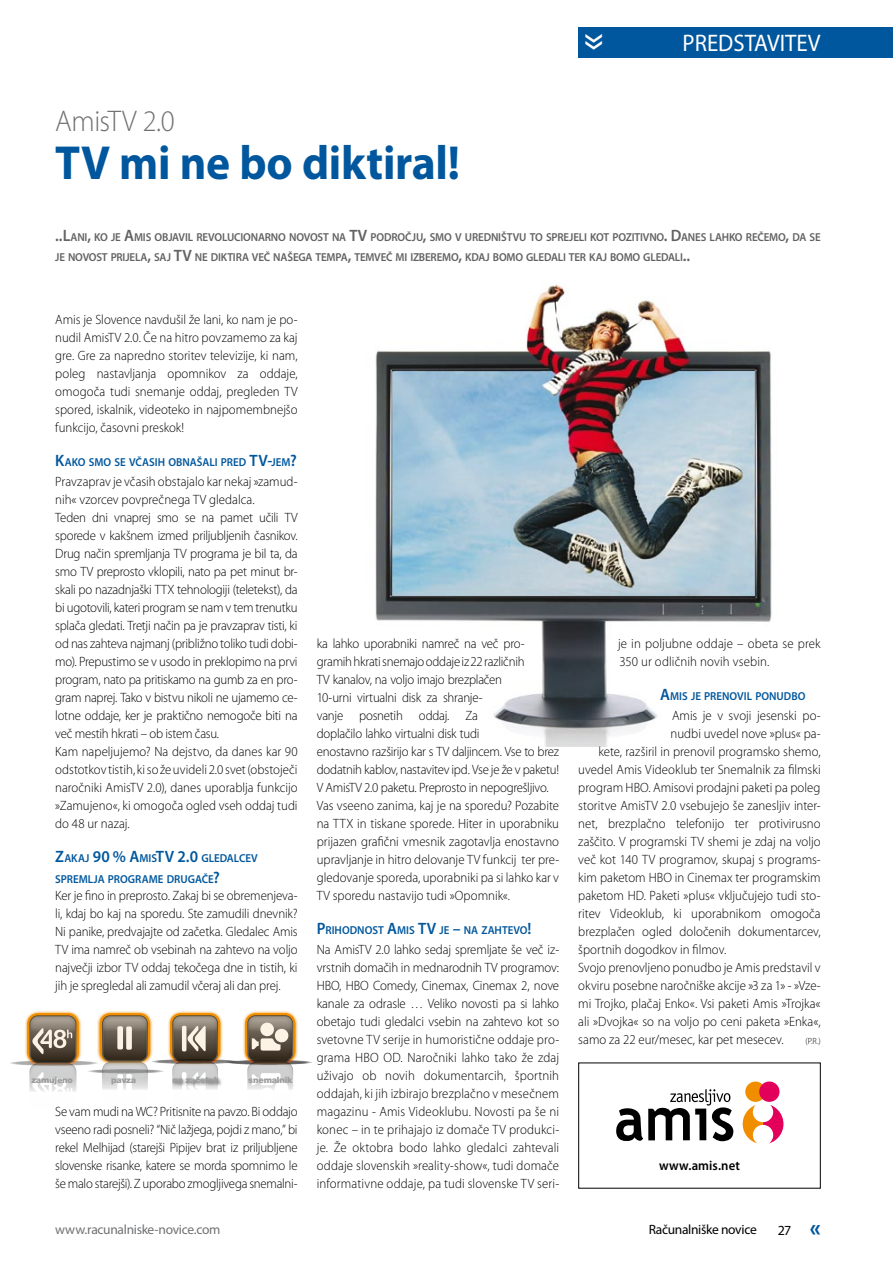
<style>
.page{position:relative;width:893px;height:1263px;background:#fff}
.page>*{position:absolute;margin:0;border:0;box-sizing:border-box;transform-origin:0 0}
.t1{font:700 48px "Myriad Pro";letter-spacing:-.01em;color:#00579d;scale:.95 1}
.t2{font:45px "Myriad Pro";color:#fff;scale:.95 1}
.t3{font:300 30px "Myriad Pro";letter-spacing:-.02em;color:#707173;scale:.95 1}
.t4{font:700 24.75px "Myriad Pro";color:#00579d;scale:.95 1}
.t5{font:24px "Myriad Pro";color:#fff;scale:.95 1}
.t6{font:13.95px "Myriad Pro";color:#000}
.t7{font:300 13.5px/18px "Myriad Pro";letter-spacing:-.005em;color:#000;text-align:justify;scale:.95 1}
.t8{font:13.5px "Myriad Pro";letter-spacing:-.025em;color:#707173}
.t9{font:13.5px "Myriad Pro";letter-spacing:-.025em;color:#000}
.t10{font:600 13.5px "Myriad Pro";letter-spacing:.005em;color:#000;scale:.95 1}
.t11{font:600 11.55px/19.8px "Myriad Pro";letter-spacing:-.015em;color:#636161;scale:.95 1}
.t12{font:600 11.55px/21px "Myriad Pro";color:#00579d;scale:.95 1}
.t13{font:300 9px "Myriad Pro";color:#000;scale:.95 1}
.t14{font:900 8.7px "Helvetica Neue LT Pro";letter-spacing:-.025em;color:#9c9d9f}
.s1{font-size:16.5px}
</style>
<div class="page">
<div style="left:578px;top:27px;width:315px;height:31px;background:#00579d"></div>
<svg style="left:87px;top:1069px;width:78px;height:5px"></svg>
<svg style="left:243px;top:1011px;width:55px;height:49px"></svg>
<div style="left:245px;top:1013px;width:50px;height:49px;border:3px solid #f18e00;border-radius:9px"></div>
<svg style="left:247px;top:1015px;width:46px;height:75px"></svg>
<svg style="left:225px;top:1059px;width:88px;height:6px"></svg>
<svg style="left:167px;top:1011px;width:56px;height:53px"></svg>
<div style="left:170px;top:1013px;width:50px;height:49px;border:3px solid #f18e00;border-radius:9px"></div>
<svg style="left:172px;top:1015px;width:46px;height:75px"></svg>
<svg style="left:151px;top:1059px;width:88px;height:5px"></svg>
<div style="left:171px;top:1075px;width:52px;height:12px;background:#000;opacity:.48"></div>
<svg style="left:25px;top:1011px;width:57px;height:55px"></svg>
<div style="left:27px;top:1013px;width:52px;height:50px;border:3px solid #f18e00;border-radius:10px"></div>
<svg style="left:29px;top:1015px;width:47px;height:77px"></svg>
<svg style="left:9px;top:1060px;width:90px;height:6px"></svg>
<svg style="left:97px;top:1011px;width:56px;height:53px"></svg>
<div style="left:100px;top:1013px;width:50px;height:49px;border:3px solid #f18e00;border-radius:9px"></div>
<svg style="left:102px;top:1015px;width:46px;height:75px"></svg>
<img style="left:375px;top:284px;width:397px;height:462px">
<div style="left:578px;top:1062px;width:243px;height:126px;border:1px solid #000"></div>
<svg style="left:743px;top:1105px;width:40px;height:38px"></svg>
<div style="left:745px;top:1081px;width:21px;height:21px;background:#f18e00;border-radius:50%"></div>
<div style="left:759px;top:1081px;width:20px;height:21px;background:#e3005b;border-radius:50%"></div>
<svg style="left:616px;top:1089px;width:117px;height:53px"></svg>
<h3 class="t3" style="left:55px;top:102px;width:127px">AmisTV 2.0</h3>
<h1 class="t1" style="left:55px;top:131px;width:428px">TV mi ne bo diktiral!</h1>
<h2 class="t2" style="left:625px;top:33px;width:20px;rotate:90deg">»</h2>
<h3 class="t5" style="left:683px;top:29px;width:147px">PREDSTAVITEV</h3>
<p class="t11" style="left:55px;top:227px;width:807px"><span class="s1">..L</span>ANI<span class="s1">,</span> KO JE <span class="s1">A</span>MIS OBJAVIL REVOLUCIONARNO NOVOST NA <span class="s1">TV</span> PODROČJU<span class="s1">,</span> SMO V UREDNIŠTVU TO SPREJELI KOT POZITIVNO<span class="s1">. D</span>ANES LAHKO REČEMO<span class="s1">,</span> DA SE<br>JE NOVOST PRIJELA<span class="s1">,</span> SAJ <span class="s1">TV</span> NE DIKTIRA VEČ NAŠEGA TEMPA<span class="s1">,</span> TEMVEČ MI IZBEREMO<span class="s1">,</span> KDAJ BOMO GLEDALI TER KAJ BOMO GLEDALI<span class="s1">..</span></p>
<p class="t7" style="left:55px;top:310px;width:257px">Amis je Slovence navdušil že lani, ko nam je po&shy;nudil AmisTV 2.0. Če na hitro povzamemo za kaj gre. Gre za napredno storitev televizije, ki nam, poleg nastavljanja opomnikov za oddaje, omogoča tudi snemanje oddaj, pregleden TV spored, iskalnik, videoteko in najpomembnejšo funkcijo, časovni preskok!</p>
<p class="t12" style="left:55px;top:451px;width:256px"><span class="s1">K</span>AKO SMO SE VČASIH OBNAŠALI PRED <span class="s1">TV-</span>JEM<span class="s1">?</span></p>
<p class="t7" style="left:55px;top:472px;width:257px;text-align:left">Pravzaprav je včasih obstajalo kar nekaj »zamud&shy;nih« vzorcev povprečnega TV gledalca.<br>Teden dni vnaprej smo se na pamet učili TV sporede v kakšnem izmed priljubljenih časnikov.<br>Drug način spremljanja TV programa je bil ta, da smo TV preprosto vklopili, nato pa pet minut br&shy;skali po nazadnjaški TTX tehnologiji (teletekst), da bi ugotovili, kateri program se nam v tem trenutku splača gledati. Tretji način pa je pravzaprav tisti, ki od nas zahteva najmanj (približno toliko tudi dobi&shy;mo). Prepustimo se v usodo in preklopimo na prvi program, nato pa pritiskamo na gumb za en pro&shy;gram naprej. Tako v bistvu nikoli ne ujamemo ce&shy;lotne oddaje, ker je praktično nemogoče biti na več mestih hkrati – ob istem času.<br>Kam napeljujemo? Na dejstvo, da danes kar 90 odstotkov tistih, ki so že uvideli 2.0 svet (obstoječi naročniki AmisTV 2.0), danes uporablja funkcijo »Zamujeno«, ki omogoča ogled vseh oddaj tudi do 48 ur nazaj.</p>
<p class="t12" style="left:55px;top:847px;width:215px"><span class="s1">Z</span>AKAJ <span class="s1">90 % A</span>MIS<span class="s1">TV 2.0</span> GLEDALCEV<br>SPREMLJA PROGRAME DRUGAČE<span class="s1">?</span></p>
<p class="t7" style="left:55px;top:886px;width:257px">Ker je fino in preprosto. Zakaj bi se obremenjeva&shy;li, kdaj bo kaj na sporedu. Ste zamudili dnevnik?<br>Ni panike, predvajajte od začetka. Gledalec Amis TV ima namreč ob vsebinah na zahtevo na voljo največji izbor TV oddaj tekočega dne in tistih, ki jih je spregledal ali zamudil včeraj ali dan prej.</p>
<p class="t14" style="left:31px;top:1074px;width:43px">zamujeno</p>
<p class="t14" style="left:111px;top:1074px;width:26px">pavza</p>
<p class="t14" style="left:172px;top:1074px;width:48px">na začetek</p>
<p class="t14" style="left:248px;top:1074px;width:46px">snemalnik</p>
<p class="t7" style="left:55px;top:1102px;width:257px">Se vam mudi na WC? Pritisnite na pavzo. Bi oddajo vseeno radi posneli? “Nič lažjega, pojdi z mano,” bi rekel Melhijad (starejši Pipijev brat iz priljubljene slovenske risanke, katere se morda spomnimo le še malo starejši). Z uporabo zmogljivega snemalni-</p>
<p class="t7" style="left:317px;top:634px;width:257px;text-align:left">ka lahko uporabniki namreč na več pro&shy;gramih hkrati snemajo oddaje iz 22 različnih<br>TV kanalov, na voljo imajo brezplačen<br>10-urni virtualni disk za shranje-<br>vanje posnetih oddaj. Za<br>doplačilo lahko virtualni disk tudi<br>enostavno razširijo kar s TV daljincem. Vse to brez dodatnih kablov, nastavitev ipd. Vse je že v paketu!<br>V AmisTV 2.0 paketu. Preprosto in nepogrešljivo.<br>Vas vseeno zanima, kaj je na sporedu? Pozabite na TTX in tiskane sporede. Hiter in uporabniku prijazen grafični vmesnik zagotavlja enostavno upravljanje in hitro delovanje TV funkcij ter pre&shy;gledovanje sporeda, uporabniki pa si lahko kar v TV sporedu nastavijo tudi »Opomnik«.</p>
<p class="t12" style="left:317px;top:919px;width:228px"><span class="s1">P</span>RIHODNOST <span class="s1">A</span>MIS <span class="s1">TV</span> JE <span class="s1">–</span> NA ZAHTEVO<span class="s1">!</span></p>
<p class="t7" style="left:317px;top:940px;width:257px">Na AmisTV 2.0 lahko sedaj spremljate še več iz&shy;vrstnih domačih in mednarodnih TV programov:<br>HBO, HBO Comedy, Cinemax, Cinemax 2, nove kanale za odrasle … Veliko novosti pa si lahko obetajo tudi gledalci vsebin na zahtevo kot so svetovne TV serije in humoristične oddaje pro&shy;grama HBO OD. Naročniki lahko tako že zdaj uživajo ob novih dokumentarcih, športnih oddajah, ki jih izbirajo brezplačno v mesečnem magazinu - Amis Videoklubu. Novosti pa še ni konec – in te prihajajo iz domače TV produkci&shy;je. Že oktobra bodo lahko gledalci zahtevali oddaje slovenskih »reality-show«, tudi domače informativne oddaje, pa tudi slovenske TV seri-</p>
<p class="t7" style="left:618px;top:634px;width:215px">je in poljubne oddaje – obeta se prek<br>350 ur odličnih novih vsebin.</p>
<p class="t12" style="left:660px;top:685px;width:155px"><span class="s1">A</span>MIS JE PRENOVIL PONUDBO</p>
<p class="t7" style="left:672px;top:706px;width:158px">Amis je v svoji jesenski po-</p>
<p class="t7" style="left:671px;top:724px;width:160px">nudbi uvedel nove »plus« pa-</p>
<p class="t7" style="left:599px;top:742px;width:235px">kete, razširil in prenovil programsko shemo,</p>
<p class="t7" style="left:578px;top:760px;width:257px">uvedel Amis Videoklub ter Snemalnik za filmski</p>
<p class="t7" style="left:578px;top:778px;width:257px">program HBO. Amisovi prodajni paketi pa poleg</p>
<p class="t7" style="left:578px;top:796px;width:257px">storitve AmisTV 2.0 vsebujejo še zanesljiv inter-</p>
<p class="t7" style="left:578px;top:814px;width:257px">net, brezplačno telefonijo ter protivirusno</p>
<p class="t7" style="left:578px;top:832px;width:257px">zaščito. V programski TV shemi je zdaj na voljo</p>
<p class="t7" style="left:578px;top:850px;width:257px">več kot 140 TV programov, skupaj s programs-</p>
<p class="t7" style="left:578px;top:868px;width:257px">kim paketom HBO in Cinemax ter programskim</p>
<p class="t7" style="left:578px;top:886px;width:257px">paketom HD. Paketi »plus« vključujejo tudi sto-</p>
<p class="t7" style="left:578px;top:904px;width:257px">ritev Videoklub, ki uporabnikom omogoča</p>
<p class="t7" style="left:578px;top:922px;width:257px">brezplačen ogled določenih dokumentarcev,</p>
<p class="t7" style="left:578px;top:940px;width:157px">športnih dogodkov in filmov.</p>
<p class="t7" style="left:578px;top:958px;width:257px">Svojo prenovljeno ponudbo je Amis predstavil v</p>
<p class="t7" style="left:578px;top:976px;width:257px">okviru posebne naročniške akcije »3 za 1» - »Vze-</p>
<p class="t7" style="left:578px;top:994px;width:257px">mi Trojko, plačaj Enko«. Vsi paketi Amis »Trojka«</p>
<p class="t7" style="left:578px;top:1012px;width:257px">ali »Dvojka« so na voljo po ceni paketa »Enka«,</p>
<p class="t7" style="left:578px;top:1030px;width:218px">samo za 22 eur/mesec, kar pet mesecev.</p>
<p class="t13" style="left:806px;top:1036px;width:17px">(P.R.)</p>
<p class="t10" style="left:659px;top:1157px;width:87px">www.amis.net</p>
<p class="t8" style="left:55px;top:1221px;width:167px">www.racunalniske-novice.com</p>
<p class="t9" style="left:649px;top:1221px;width:109px">Računalniške novice</p>
<p class="t6" style="left:778px;top:1221px;width:15px">27</p>
<h3 class="t4" style="left:810px;top:1211px;width:13px">«</h3>
</div>
